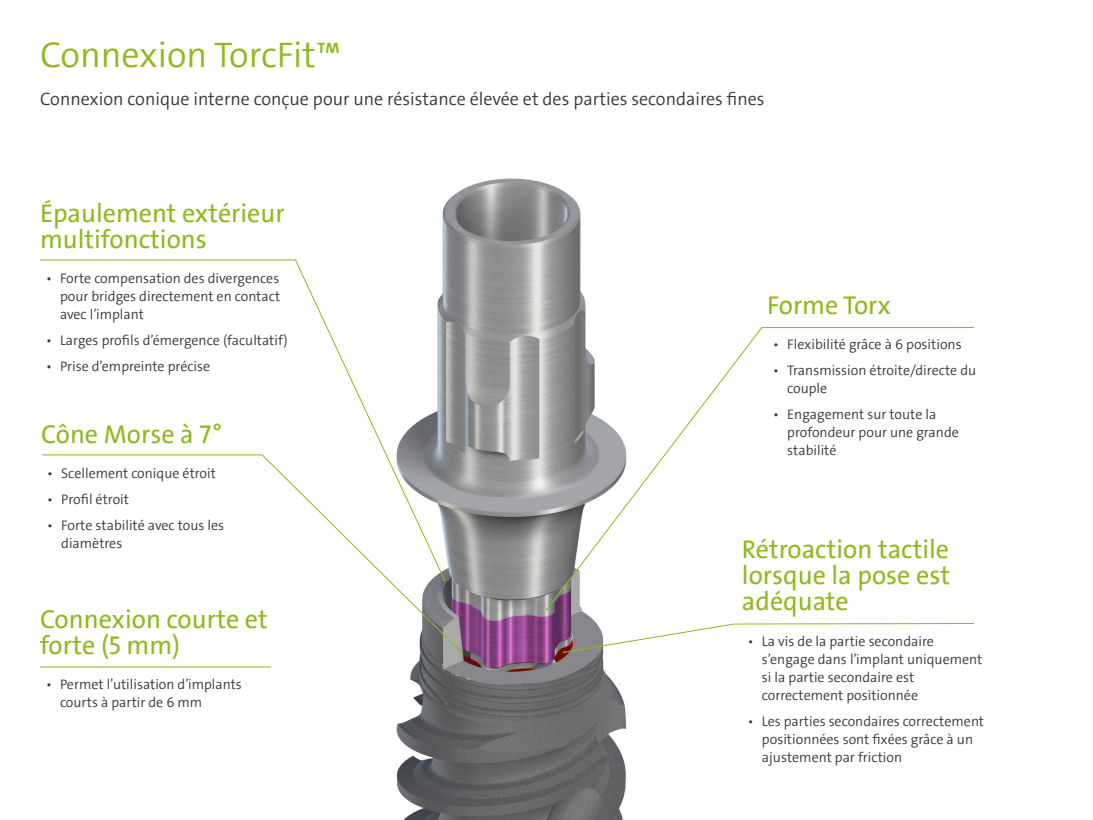
<style>
.page{position:relative;width:1093px;height:820px;background:#fff}
.page>*{position:absolute;margin:0;border:0;box-sizing:border-box;transform-origin:0 0}
.t1{font:36px "The Sans LP4 Se Lig";color:#8fb91c}
.t2{font:26px/26.2px "The Sans LP5 Plain";color:#8fb91c}
.t3{font:18px "The Sans LP4 Se Lig";color:#36393a}
.t4{font:14px/18px "The Sans LP4 Se Lig";color:#36393a}
</style>
<div class="page">
<img style="left:76px;top:178px;width:551px;height:641px">
<hr style="left:40px;top:666px;width:231px;height:1px;background:#8fb91c">
<svg style="left:546px;top:327px;width:428px;height:282px"></svg>
<svg style="left:76px;top:454px;width:386px;height:198px"></svg>
<svg style="left:40px;top:259px;width:405px;height:321px"></svg>
<svg style="left:301px;top:329px;width:14px;height:23px"></svg>
<svg style="left:563px;top:622px;width:411px;height:31px"></svg>
<h1 class="t1" style="left:40px;top:31px;width:303px">Connexion TorcFit™</h1>
<p class="t3" style="left:40px;top:87px;width:726px">Connexion conique interne conçue pour une résistance élevée et des parties secondaires fines</p>
<h2 class="t2" style="left:40px;top:200px;width:246px">Épaulement extérieur multifonctions</h2>
<p class="t4" style="left:60px;top:269px;width:222px;text-align:justify;text-indent:-14px">• Forte compensation des divergences pour bridges directement en contact avec l’implant</p>
<p class="t4" style="left:46px;top:331px;width:243px">• Larges profils d’émergence (facultatif)</p>
<p class="t4" style="left:46px;top:357px;width:166px">• Prise d’empreinte précise</p>
<h2 class="t2" style="left:41px;top:421px;width:182px">Cône Morse à 7°</h2>
<p class="t4" style="left:47px;top:464px;width:170px">• Scellement conique étroit</p>
<p class="t4" style="left:47px;top:490px;width:83px">• Profil étroit</p>
<p class="t4" style="left:61px;top:516px;width:165px;text-indent:-14px">• Forte stabilité avec tous les diamètres</p>
<h2 class="t2" style="left:40px;top:606px;width:229px">Connexion courte et forte (5 mm)</h2>
<p class="t4" style="left:60px;top:675px;width:183px;text-indent:-14px">• Permet l’utilisation d’implants courts à partir de 6 mm</p>
<h2 class="t2" style="left:767px;top:292px;width:125px">Forme Torx</h2>
<p class="t4" style="left:773px;top:335px;width:190px">• Flexibilité grâce à 6 positions</p>
<p class="t4" style="left:787px;top:361px;width:190px;text-indent:-14px">• Transmission étroite/directe du couple</p>
<p class="t4" style="left:787px;top:405px;width:173px;text-indent:-14px">• Engagement sur toute la profondeur pour une grande stabilité</p>
<h2 class="t2" style="left:742px;top:536px;width:210px;text-align:justify">Rétroaction tactile lorsque la pose est adéquate</h2>
<p class="t4" style="left:762px;top:631px;width:222px;text-indent:-14px">• La vis de la partie secondaire s’engage dans l’implant uniquement si la partie secondaire est correctement positionnée</p>
<p class="t4" style="left:762px;top:711px;width:224px;text-indent:-14px">• Les parties secondaires correctement positionnées sont fixées grâce à un ajustement par friction</p>
</div>
